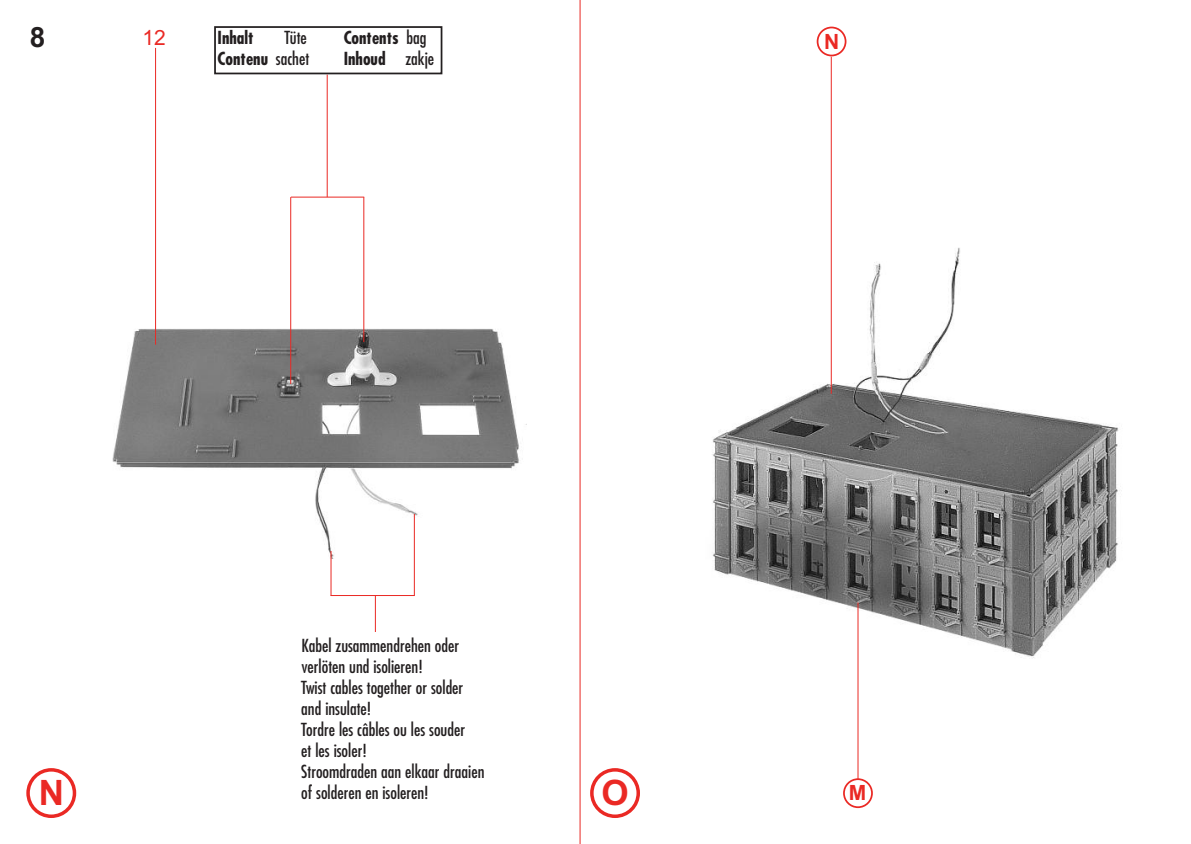
<style>
.page{position:relative;width:1191px;height:844px;background:#fff}
.page>*{position:absolute;margin:0;border:0;box-sizing:border-box;transform-origin:0 0}
.t1{font:700 35px "Arial";color:#ea2924}
.t2{font:700 28px "Arial";color:#231f20}
.t3{font:700 21px "Arial";color:#ea2924}
.t4{font:21px "Arial";color:#ea2924}
.t5{font:condensed 17.5px/21px "Futura Std";color:#231f20}
.t6{font:700 condensed 17.5px "Futura Std";color:#231f20}
.s1{font-weight:400}
</style>
<div class="page">
<hr style="left:579px;top:0;width:1px;height:843px;background:#ea2924">
<img style="left:712px;top:241px;width:410px;height:420px">
<img style="left:112px;top:316px;width:414px;height:242px">
<svg style="left:843px;top:778px;width:30px;height:29px"></svg>
<svg style="left:26px;top:768px;width:50px;height:49px"></svg>
<svg style="left:590px;top:768px;width:50px;height:49px"></svg>
<svg style="left:816px;top:27px;width:30px;height:29px"></svg>
<hr style="left:155px;top:48px;width:1px;height:296px;background:#ea2924">
<hr style="left:831px;top:57px;width:1px;height:336px;background:#ea2924">
<hr style="left:290px;top:197px;width:1px;height:187px;background:#ea2924">
<hr style="left:363px;top:197px;width:1px;height:145px;background:#ea2924">
<hr style="left:327px;top:75px;width:1px;height:122px;background:#ea2924">
<hr style="left:857px;top:602px;width:1px;height:177px;background:#ea2924">
<hr style="left:291px;top:197px;width:73px;height:1px;background:#ea2924">
<hr style="left:330px;top:551px;width:1px;height:44px;background:#ea2924">
<hr style="left:330px;top:595px;width:85px;height:1px;background:#ea2924">
<hr style="left:414px;top:514px;width:1px;height:81px;background:#ea2924">
<hr style="left:375px;top:595px;width:1px;height:45px;background:#ea2924">
<div style="left:214px;top:26px;width:228px;height:48px;border:2px solid #231f20"></div>
<h2 class="t2" style="left:30px;top:21px;width:17px">8</h2>
<p class="t4" style="left:143px;top:25px;width:25px">12</p>
<p class="t6" style="left:218px;top:30px;width:37px">Inhalt</p>
<p class="t5" style="left:285px;top:28px;width:24px">Tüte</p>
<p class="t6" style="left:344px;top:30px;width:84px">Contents <span class="s1">bag</span></p>
<p class="t3" style="left:824px;top:29px;width:17px">N</p>
<p class="t6" style="left:218px;top:51px;width:93px">Contenu <span class="s1">sachet</span></p>
<p class="t6" style="left:344px;top:51px;width:92px">Inhoud <span class="s1">zakje</span></p>
<p class="t5" style="left:301px;top:635px;width:185px">Kabel zusammendrehen oder verlöten und isolieren!<br>Twist cables together or solder and insulate!<br>Tordre les câbles ou les souder<br>et les isoler!<br>Stroomdraden aan elkaar draaien of solderen en isoleren!</p>
<h1 class="t1" style="left:39px;top:771px;width:27px">N</h1>
<h1 class="t1" style="left:601px;top:772px;width:29px">O</h1>
<p class="t3" style="left:849px;top:780px;width:19px">M</p>
</div>
